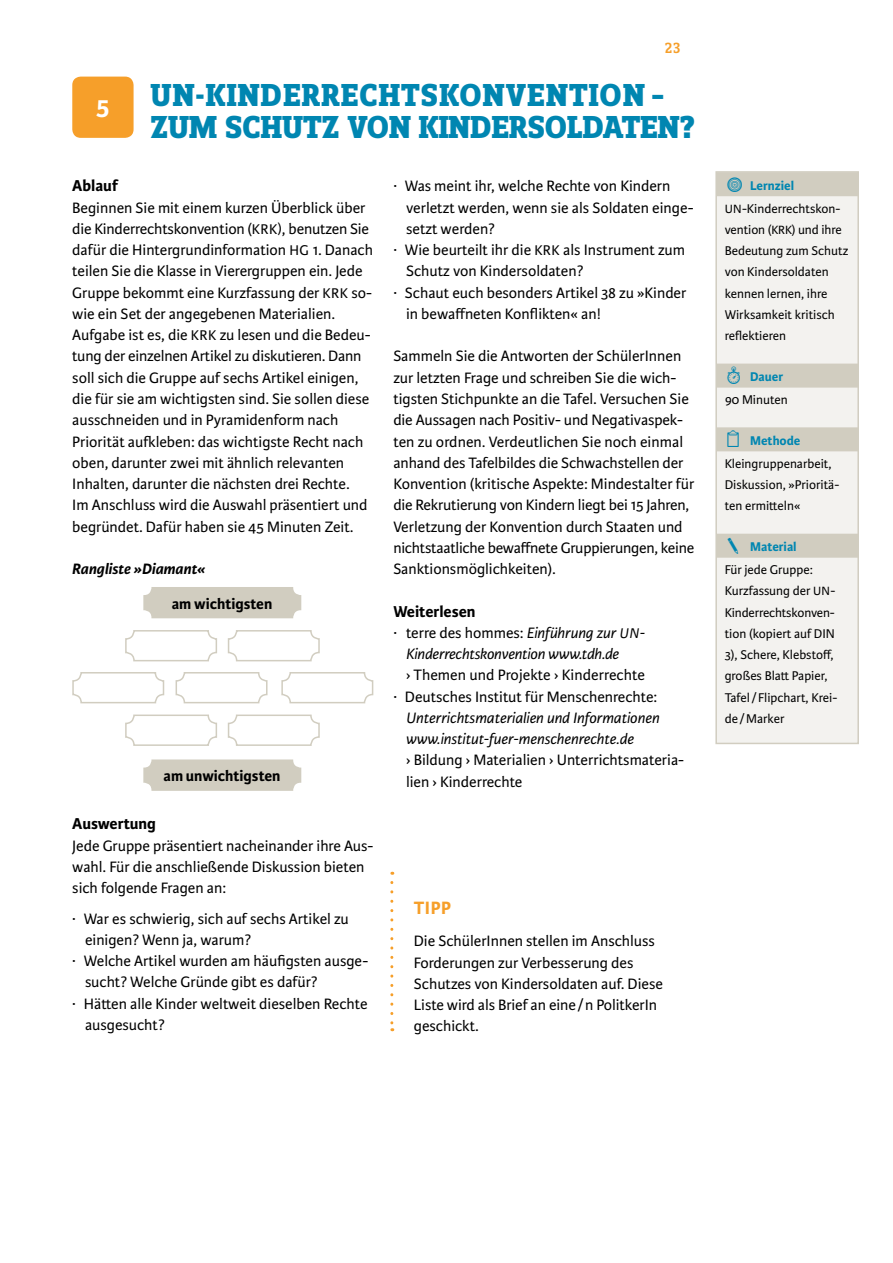
<style>
.page{position:relative;width:893px;height:1263px;background:#fff}
.page>*{position:absolute;margin:0;border:0;box-sizing:border-box;transform-origin:0 0}
.t1{font:800 33px/32px "Zine Slab Dis";color:#0086b1}
.t2{font:30px "Poppi Office One";color:#0086b1}
.t3{font:700 27px "Karmina Sans";color:#fff}
.t4{font:700 19.05px "Karmina Sans";color:#f69f2a}
.t5{font:700 16.8px "Karmina Sans";color:#000}
.t6{font:16.05px/21.3px "Karmina Sans";color:#000}
.t7{font:italic 16.05px/21.3px "Karmina Sans";color:#000}
.t8{font:700 16.05px "Karmina Sans";color:#000}
.t9{font:italic 700 16.05px "Karmina Sans";color:#000}
.t10{font:500 16.05px "Zine Slab Dis";color:#f69f2a}
.t11{font:13.5px/21.3px "Karmina Sans";color:#000}
.t12{font:700 13.5px "Karmina Sans";color:#0086b1}
.s1{font-size:15px}
.s2{font-style:normal}
.s3{font-family:"Poppi Sports Two";font-size:27px;color:#0086b1}
.s4{font-weight:700;color:#0086b1}
.s5{font-size:12.75px}
.s6{font-family:"Poppi Sports Two";font-size:27.75px;color:#0086b1}
.s7{font-family:"Poppi Office One";font-size:27px;color:#0086b1}
</style>
<div class="page">
<div style="left:715px;top:171px;width:144px;height:573px;background:#f3f2ef;border:2px solid #d1cdc0"></div>
<div style="left:716px;top:172px;width:142px;height:24px;background:#d1cdc0"></div>
<div style="left:716px;top:364px;width:142px;height:24px;background:#d1cdc0"></div>
<div style="left:716px;top:427px;width:142px;height:24px;background:#d1cdc0"></div>
<div style="left:716px;top:534px;width:142px;height:24px;background:#d1cdc0"></div>
<div style="left:72px;top:77px;width:62px;height:61px;background:#f69f2a;border-radius:9px"></div>
<svg style="left:390px;top:882px;width:3px;height:149px"></svg>
<div style="left:125px;top:630px;width:92px;height:31px;border:2px solid #d1cdc0;border-radius:8px"></div>
<div style="left:125px;top:714px;width:92px;height:32px;border:2px solid #d1cdc0;border-radius:8px"></div>
<div style="left:228px;top:630px;width:92px;height:31px;border:2px solid #d1cdc0;border-radius:8px"></div>
<div style="left:228px;top:714px;width:92px;height:32px;border:2px solid #d1cdc0;border-radius:8px"></div>
<div style="left:72px;top:672px;width:92px;height:31px;border:2px solid #d1cdc0;border-radius:8px"></div>
<div style="left:176px;top:672px;width:92px;height:31px;border:2px solid #d1cdc0;border-radius:8px"></div>
<div style="left:281px;top:672px;width:92px;height:31px;border:2px solid #d1cdc0;border-radius:8px"></div>
<div style="left:144px;top:588px;width:157px;height:30px;background:#d1cdc0;border-radius:8px"></div>
<div style="left:143px;top:587px;width:158px;height:31px;border:2px solid #d1cdc0;border-radius:8px"></div>
<div style="left:144px;top:760px;width:157px;height:30px;background:#d1cdc0;border-radius:8px"></div>
<div style="left:143px;top:759px;width:158px;height:32px;border:2px solid #d1cdc0;border-radius:8px"></div>
<h3 class="t3" style="left:96px;top:93px;width:16px">5</h3>
<p class="t10" style="left:665px;top:40px;width:17px">23</p>
<h1 class="t1" style="left:151px;top:81px;width:546px">UN-KINDERRECHTSKONVENTION –<br>ZUM SCHUTZ VON KINDERSOLDATEN?</h1>
<p class="t5" style="left:72px;top:176px;width:48px">Ablauf</p>
<p class="t6" style="left:72px;top:197px;width:302px">Beginnen Sie mit einem kurzen Überblick über die Kinderrechtskonvention (<span class="s1">KRK)</span>, benutzen Sie dafür die Hintergrundinformation <span class="s1">HG</span> 1. Danach teilen Sie die Klasse in Vierergruppen ein. Jede Gruppe bekommt eine Kurzfassung der <span class="s1">KRK</span> so&shy;wie ein Set der angegebenen Materialien.<br>Aufgabe ist es, die <span class="s1">KRK</span> zu lesen und die Bedeu&shy;tung der einzelnen Artikel zu diskutieren. Dann soll sich die Gruppe auf sechs Artikel einigen, die für sie am wichtigsten sind. Sie sollen diese ausschneiden und in Pyramidenform nach Priorität aufkleben: das wichtigste Recht nach oben, darunter zwei mit ähnlich relevanten Inhalten, darunter die nächsten drei Rechte.<br>Im Anschluss wird die Auswahl präsentiert und begründet. Dafür haben sie 45 Minuten Zeit.</p>
<p class="t9" style="left:72px;top:560px;width:135px">Rangliste »Diamant«</p>
<p class="t8" style="left:172px;top:594px;width:102px">am wichtigsten</p>
<p class="t8" style="left:164px;top:767px;width:118px">am unwichtigsten</p>
<p class="t5" style="left:72px;top:814px;width:85px">Auswertung</p>
<p class="t6" style="left:72px;top:835px;width:303px">Jede Gruppe präsentiert nacheinander ihre Aus&shy;wahl. Für die anschließende Diskussion bieten sich folgende Fragen an:</p>
<p class="t6" style="left:72px;top:908px;width:278px">· War es schwierig, sich auf sechs Artikel zu</p>
<p class="t6" style="left:85px;top:929px;width:168px">einigen? Wenn ja, warum?</p>
<p class="t6" style="left:72px;top:950px;width:298px">· Welche Artikel wurden am häufigsten ausge-</p>
<p class="t6" style="left:85px;top:972px;width:234px">sucht? Welche Gründe gibt es dafür?</p>
<p class="t6" style="left:72px;top:993px;width:297px">· Hätten alle Kinder weltweit dieselben Rechte</p>
<p class="t6" style="left:85px;top:1014px;width:81px">ausgesucht?</p>
<p class="t6" style="left:393px;top:176px;width:279px">· Was meint ihr, welche Rechte von Kindern</p>
<p class="t6" style="left:406px;top:197px;width:289px">verletzt werden, wenn sie als Soldaten einge-</p>
<p class="t6" style="left:406px;top:218px;width:90px">setzt werden?</p>
<p class="t6" style="left:393px;top:240px;width:293px">· Wie beurteilt ihr die <span class="s1">KRK</span> als Instrument zum</p>
<p class="t6" style="left:406px;top:261px;width:179px">Schutz von Kindersoldaten?</p>
<p class="t6" style="left:393px;top:282px;width:295px">· Schaut euch besonders Artikel 38 zu »Kinder</p>
<p class="t6" style="left:406px;top:303px;width:196px">in bewaffneten Konflikten« an!</p>
<p class="t6" style="left:393px;top:346px;width:302px">Sammeln Sie die Antworten der SchülerInnen zur letzten Frage und schreiben Sie die wich&shy;tigsten Stichpunkte an die Tafel. Versuchen Sie die Aussagen nach Positiv- und Negativaspek&shy;ten zu ordnen. Verdeutlichen Sie noch einmal anhand des Tafelbildes die Schwachstellen der Konvention (kritische Aspekte: Mindestalter für die Rekrutierung von Kindern liegt bei 15 Jahren, Verletzung der Konvention durch Staaten und nichtstaatliche bewaffnete Gruppierungen, keine Sanktionsmöglichkeiten).</p>
<p class="t5" style="left:393px;top:601px;width:84px">Weiterlesen</p>
<p class="t7" style="left:406px;top:622px;width:241px;text-indent:-13px"><span class="s2">· terre des hommes:</span> Einführung zur <span class="s1">UN</span>-<br>Kinderrechtskonvention www.tdh.de</p>
<p class="t6" style="left:393px;top:665px;width:265px;text-align:center">› Themen und Projekte › Kinderrechte<br>· Deutsches Institut für Menschenrechte:</p>
<p class="t7" style="left:406px;top:707px;width:255px">Unterrichtsmaterialien und Informationen www.institut-fuer-menschenrechte.de</p>
<p class="t6" style="left:406px;top:750px;width:280px">› Bildung › Materialien › Unterrichtsmateria&shy;lien › Kinderrechte</p>
<p class="t4" style="left:414px;top:897px;width:39px">Tipp</p>
<p class="t6" style="left:414px;top:931px;width:251px">Die SchülerInnen stellen im Anschluss Forderungen zur Verbesserung des Schutzes von Kindersoldaten auf. Diese Liste wird als Brief an eine/ n PolitkerIn geschickt.</p>
<p class="t11" style="left:725px;top:174px;width:117px;line-height:22.8px"><span class="s3">z</span> <span class="s4">Lernziel<br></span><span class="s5">UN</span>-Kinderrechtskon-</p>
<p class="t11" style="left:725px;top:219px;width:125px">vention (<span class="s5">KRK</span>) und ihre<br>Bedeutung zum Schutz von Kindersoldaten kennen lernen, ihre<br>Wirksamkeit kritisch reflektieren</p>
<p class="t11" style="left:725px;top:366px;width:65px;line-height:22.8px"><span class="s6">R</span> <span class="s4">Dauer<br></span>90 Minuten</p>
<p class="t11" style="left:725px;top:429px;width:109px;line-height:22.8px"><span class="s7">r</span> <span class="s4">Methode<br></span>Kleingruppenarbeit,</p>
<p class="t11" style="left:725px;top:474px;width:116px">Diskussion, »Prioritä&shy;ten ermitteln«</p>
<h2 class="t2" style="left:725px;top:528px;width:18px">E</h2>
<p class="t12" style="left:750px;top:539px;width:48px">Material</p>
<p class="t11" style="left:725px;top:559px;width:114px">Für jede Gruppe:<br>Kurzfassung der <span class="s5">UN</span>-<br>Kinderrechtskonven&shy;tion (kopiert auf DIN<br>3), Schere, Klebstoff, großes Blatt Papier,<br>Tafel/ Flipchart, Krei&shy;de / Marker</p>
</div>
